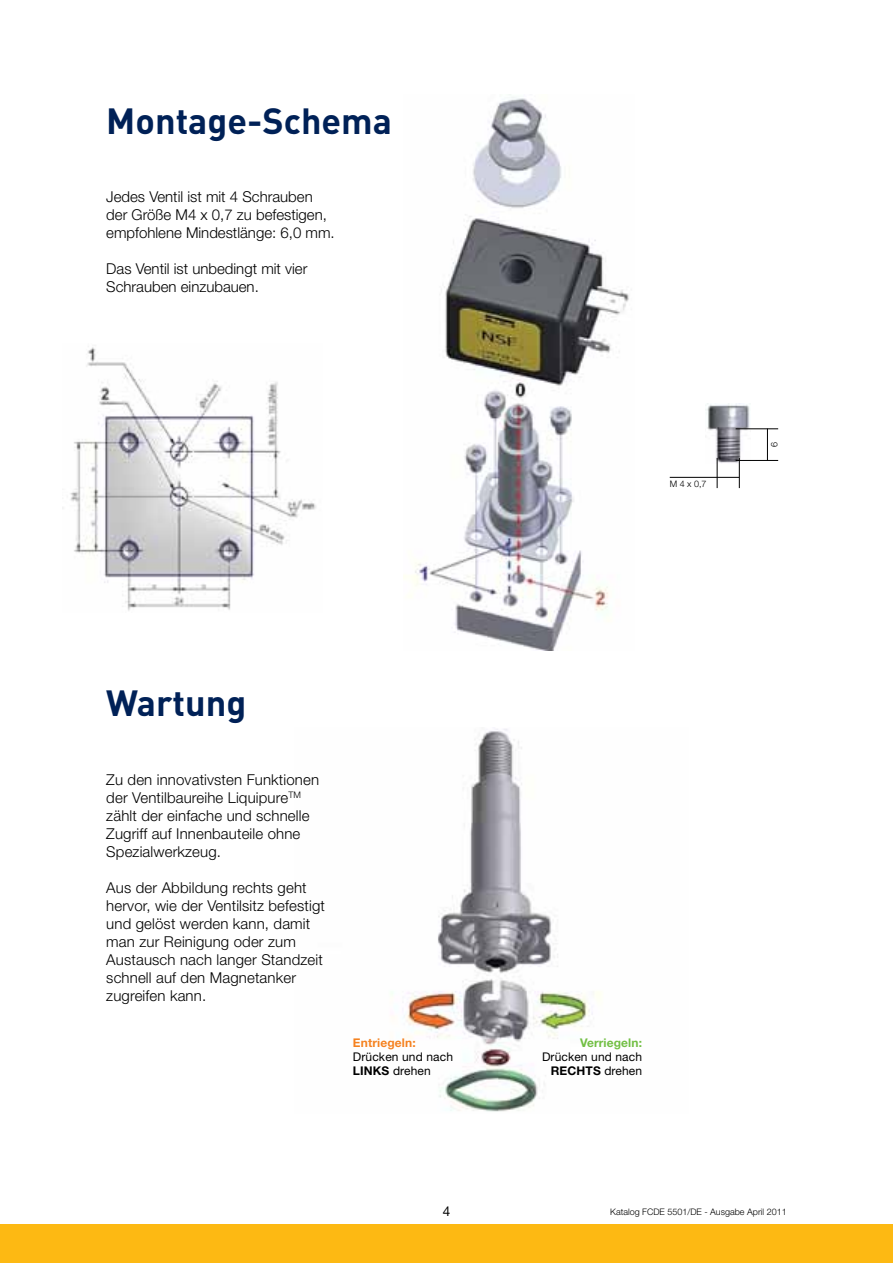
<style>
.page{position:relative;width:893px;height:1263px;background:#fff}
.page>*{position:absolute;margin:0;border:0;box-sizing:border-box;transform-origin:0 0}
.t1{font:700 36px "DINOT";color:#002157}
.t2{font:300 15px/18px "Helvetica Neue LT Std";letter-spacing:.01em;color:#000}
.t3{font:13.5px "Helvetica Neue LT Std";color:#000}
.t4{font:12px/14.4px "Helvetica Neue LT Std";letter-spacing:.01em;color:#000}
.t5{font:700 12px "Helvetica Neue LT Std";letter-spacing:.01em;color:#f58220}
.t6{font:700 12px "Helvetica Neue LT Std";letter-spacing:.01em;color:#72bf44}
.t7{font:300 9px "Helvetica Neue LT Std";color:#000}
.s1{font-weight:700}
</style>
<div class="page">
<div style="left:0;top:1225px;width:893px;height:38px;background:#fdb913"></div>
<img style="left:706px;top:404px;width:44px;height:59px">
<img style="left:404px;top:94px;width:225px;height:557px">
<img style="left:392px;top:729px;width:209px;height:383px">
<hr style="left:767px;top:429px;width:1px;height:31px;background:#000">
<hr style="left:736px;top:429px;width:42px;height:1px;background:#000">
<hr style="left:736px;top:460px;width:42px;height:1px;background:#000">
<hr style="left:670px;top:477px;width:69px;height:1px;background:#000">
<hr style="left:739px;top:458px;width:1px;height:30px;background:#000">
<hr style="left:717px;top:458px;width:1px;height:30px;background:#000">
<img style="left:70px;top:347px;width:246px;height:264px">
<h1 class="t1" style="left:106px;top:96px;width:287px">Montage-Schema</h1>
<p class="t2" style="left:106px;top:187px;width:230px">Jedes Ventil ist mit 4 Schrauben der Größe M4 x 0,7 zu befestigen, empfohlene Mindestlänge: 6,0 mm.</p>
<p class="t2" style="left:106px;top:259px;width:203px">Das Ventil ist unbedingt mit vier<br>Schrauben einzubauen.</p>
<h1 class="t1" style="left:106px;top:679px;width:142px">Wartung</h1>
<p class="t2" style="left:106px;top:770px;width:214px">Zu den innovativsten Funktionen der Ventilbaureihe Liquipure<sup>TM </sup>zählt der einfache und schnelle<br>Zugriff auf Innenbauteile ohne<br>Spezialwerkzeug.</p>
<p class="t2" style="left:106px;top:878px;width:220px">Aus der Abbildung rechts geht hervor, wie der Ventilsitz befestigt und gelöst werden kann, damit man zur Reinigung oder zum<br>Austausch nach langer Standzeit schnell auf den Magnetanker zugreifen kann.</p>
<p class="t5" style="left:353px;top:1035px;width:64px">Entriegeln:</p>
<p class="t4" style="left:353px;top:1049px;width:102px">Drücken und nach <span class="s1">links</span> drehen</p>
<p class="t3" style="left:443px;top:1203px;width:9px">4</p>
<p class="t7" style="left:670px;top:479px;width:38px">M 4 x 0,7</p>
<p class="t7" style="left:769px;top:447px;width:7px;rotate:-90deg">6</p>
<p class="t6" style="left:580px;top:1035px;width:64px">Verriegeln:</p>
<p class="t4" style="left:542px;top:1049px;width:102px;text-align:right">Drücken und nach <span class="s1">rechts</span> drehen</p>
<p class="t7" style="left:610px;top:1206px;width:178px">Katalog FCDE 5501/DE - Ausgabe April 2011</p>
</div>
